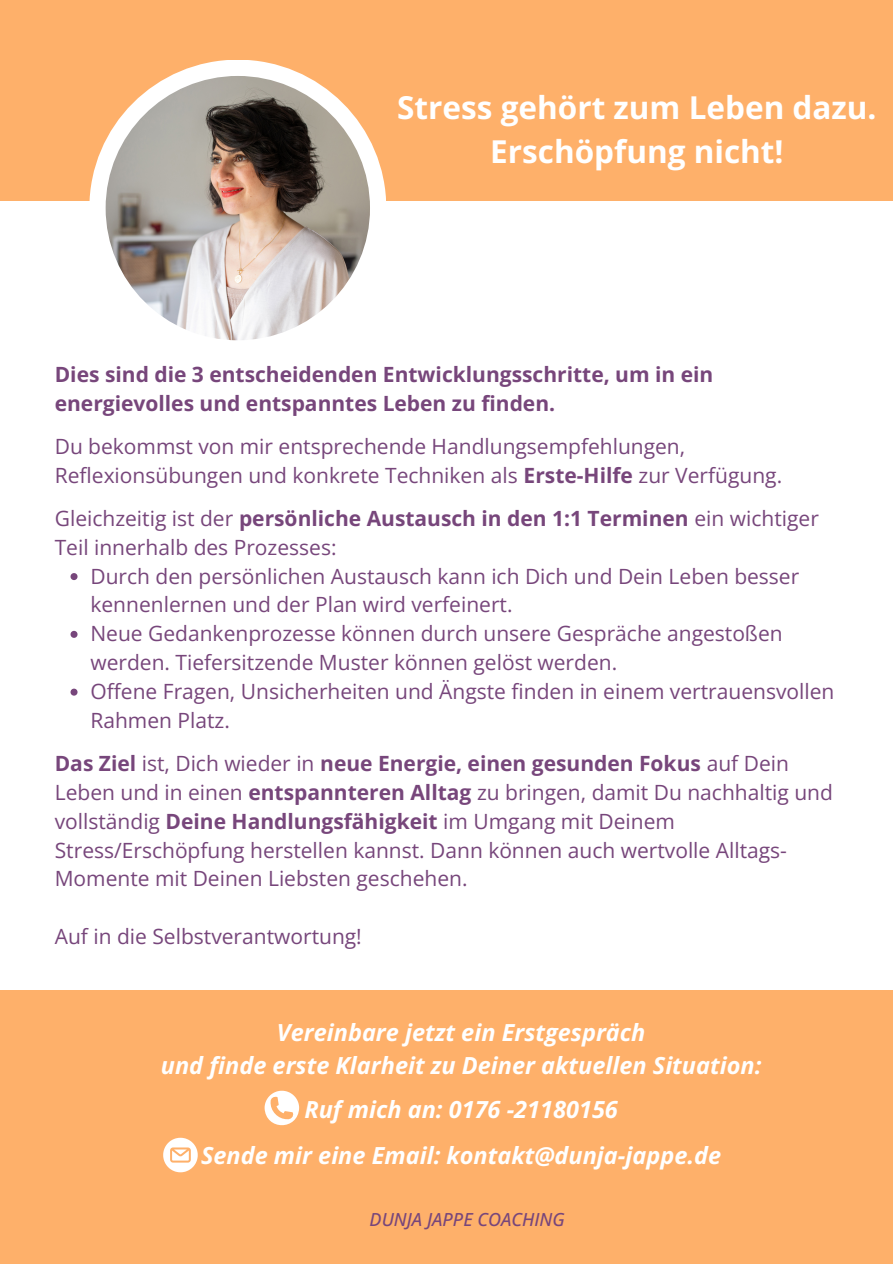
<style>
.page{position:relative;width:893px;height:1264px;background:#fff}
.page>*{position:absolute;margin:0;border:0;box-sizing:border-box;transform-origin:0 0}
.t1{font:700 31.5px/43.8px "Open Sans";color:#fff;text-align:center}
.t2{font:italic 700 23.55px/32.7px "Open Sans";color:#fff;text-align:center}
.t3{font:21px/28.8px "Open Sans";color:#77467b}
.t4{font:700 21px/29px "Open Sans";color:#77467b}
.t5{font:italic 500 18px "Open Sans";color:#77467b}
.s1{font-weight:700}
</style>
<div class="page">
<div style="left:0;top:0;width:892px;height:200px;background:#feb06a"></div>
<div style="left:0;top:990px;width:892px;height:273px;background:#feb06a"></div>
<div style="left:89px;top:60px;width:297px;height:296px;background:#fff;border-radius:50%"></div>
<img style="left:106px;top:76px;width:264px;height:264px;border-radius:50%">
<svg style="left:264px;top:1090px;width:35px;height:36px"></svg>
<svg style="left:70px;top:573px;width:7px;height:7px"></svg>
<svg style="left:70px;top:631px;width:7px;height:7px"></svg>
<svg style="left:70px;top:688px;width:7px;height:7px"></svg>
<svg style="left:163px;top:1137px;width:35px;height:35px"></svg>
<h1 class="t1" style="left:397px;top:85px;width:480px">Stress gehört zum Leben dazu.<br>Erschöpfung nicht!</h1>
<h3 class="t4" style="left:55px;top:359px;width:660px">Dies sind die 3 entscheidenden Entwicklungsschritte, um in ein energievolles und entspanntes Leben zu finden.</h3>
<h4 class="t3" style="left:55px;top:431px;width:728px">Du bekommst von mir entsprechende Handlungsempfehlungen,<br>Reflexionsübungen und konkrete Techniken als <span class="s1">Erste-Hilfe</span> zur Verfügung.</h4>
<h4 class="t3" style="left:55px;top:503px;width:765px">Gleichzeitig ist der <span class="s1">persönliche Austausch in den 1:1 Terminen</span> ein wichtiger<br>Teil innerhalb des Prozesses:</h4>
<p class="t3" style="left:90px;top:561px;width:710px">Durch den persönlichen Austausch kann ich Dich und Dein Leben besser kennenlernen und der Plan wird verfeinert.</p>
<p class="t3" style="left:90px;top:619px;width:693px">Neue Gedankenprozesse können durch unsere Gespräche angestoßen werden. Tiefersitzende Muster können gelöst werden.</p>
<p class="t3" style="left:90px;top:676px;width:745px">Offene Fragen, Unsicherheiten und Ängste finden in einem vertrauensvollen<br>Rahmen Platz.</p>
<h4 class="t3" style="left:55px;top:748px;width:779px"><span class="s1">Das Ziel</span> ist, Dich wieder in <span class="s1">neue Energie, einen gesunden Fokus</span> auf Dein Leben und in einen <span class="s1">entspannteren Alltag</span> zu bringen, damit Du nachhaltig und vollständig <span class="s1">Deine Handlungsfähigkeit</span> im Umgang mit Deinem Stress/Erschöpfung herstellen kannst. Dann können auch wertvolle Alltags-Momente mit Deinen Liebsten geschehen.</h4>
<h4 class="t3" style="left:55px;top:921px;width:308px">Auf in die Selbstverantwortung!</h4>
<h2 class="t2" style="left:161px;top:1015px;width:602px">Vereinbare jetzt ein Erstgespräch<br>und finde erste Klarheit zu Deiner aktuellen Situation:</h2>
<h2 class="t2" style="left:304px;top:1092px;width:315px">Ruf mich an: 0176 -21180156</h2>
<h2 class="t2" style="left:201px;top:1138px;width:522px">Sende mir eine Email: kontakt@dunja-jappe.de</h2>
<p class="t5" style="left:369px;top:1206px;width:197px">DUNJA JAPPE COACHING</p>
</div>
